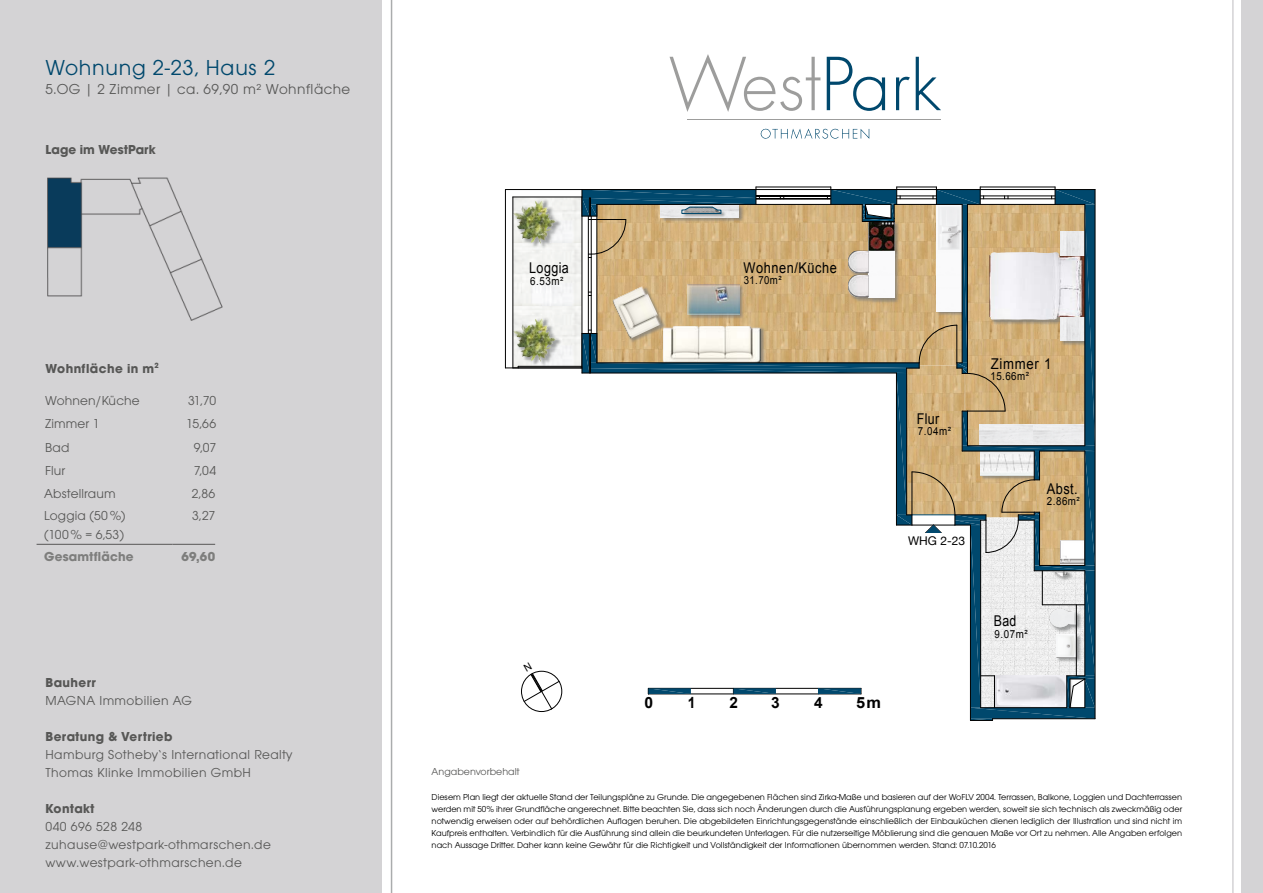
<style>
.page{position:relative;width:1263px;height:893px;background:#fff}
.page>*{position:absolute;margin:0;border:0;box-sizing:border-box;transform-origin:0 0}
.t1{font:22.5px "Avant Garde Gothic Itc T";letter-spacing:.03em;color:#00486d}
.t2{font:700 15.45px "Arial";color:#000}
.t3{font:700 15.45px "Arial";color:#000;scale:1.06 1}
.t4{font:700 15.45px "Arial";color:#000;scale:.9 1}
.t5{font:15px "Avant Garde Gothic Itc T";letter-spacing:.03em;color:#575756}
.t6{font:14.85px "Arial";letter-spacing:.045em;color:#000;scale:.86 1}
.t7{font:14.85px "Arial";letter-spacing:.045em;color:#000;scale:.89 1}
.t8{font:14.85px "Arial";letter-spacing:.045em;color:#000;scale:.84 1}
.t9{font:14.85px "Arial";letter-spacing:.045em;color:#000;scale:.83 1}
.t10{font:13.5px/18px "Avant Garde Gothic Itc T";letter-spacing:.03em;color:#575756}
.t11{font:700 13.5px "Avant Garde Gothic Itc T";letter-spacing:.03em;color:#575756}
.t12{font:13.5px/18.1px "Avant Garde Gothic Itc T";letter-spacing:.01em;color:#575756}
.t13{font:700 13.5px "Avant Garde Gothic Itc T";letter-spacing:.015em;color:#7e7e7d}
.t14{font:700 13.5px "Avant Garde Gothic Itc T";letter-spacing:.005em;color:#575756}
.t15{font:12px "Helvetica Neue";color:#000}
.t16{font:11.85px "Arial";color:#000}
.t17{font:11.1px "Arial";letter-spacing:.055em;color:#000;scale:.88 1}
.t18{font:11.1px "Arial";letter-spacing:.055em;color:#000;scale:.87 1}
.t19{font:11.1px "Arial";letter-spacing:.055em;color:#000;scale:.86 1}
.t20{font:10.5px "Avant Garde Gothic Itc T";color:#575756}
.t21{font:9px/12px "Avant Garde Gothic Itc T";color:#000;text-align:justify}
</style>
<div class="page">
<hr style="left:391px;top:0;width:1px;height:893px;background:#aaacad">
<div style="left:0;top:0;width:382px;height:893px;background:#d4d3d5"></div>
<svg style="left:760px;top:128px;width:109px;height:11px"></svg>
<svg style="left:669px;top:54px;width:151px;height:58px"></svg>
<svg style="left:827px;top:57px;width:58px;height:54px"></svg>
<svg style="left:896px;top:77px;width:14px;height:33px"></svg>
<svg style="left:916px;top:57px;width:25px;height:53px"></svg>
<hr style="left:687px;top:119px;width:254px;height:1px;background:#9d9d9c">
<hr style="left:1232px;top:0;width:1px;height:893px;background:#d4d3d5">
<div style="left:1242px;top:0;width:21px;height:893px;background:#d4d3d5"></div>
<img style="left:512px;top:198px;width:1px;height:46px">
<img style="left:512px;top:316px;width:1px;height:46px">
<hr style="left:505px;top:368px;width:77px;height:1px;background:#000">
<hr style="left:505px;top:189px;width:77px;height:1px;background:#000">
<hr style="left:505px;top:190px;width:1px;height:178px;background:#000">
<hr style="left:1095px;top:190px;width:1px;height:529px;background:#000">
<img style="left:47px;top:177px;width:176px;height:144px">
<hr style="left:37px;top:544px;width:136px;height:1px;background:#575756">
<hr style="left:173px;top:544px;width:42px;height:1px;background:#575756">
<svg style="left:513px;top:187px;width:582px;height:534px"></svg>
<h1 class="t1" style="left:45px;top:54px;width:231px">Wohnung 2-23, Haus 2</h1>
<h3 class="t5" style="left:45px;top:81px;width:306px">5.OG | 2 Zimmer | ca. 69,90 m² Wohnfläche</h3>
<h3 class="t14" style="left:45px;top:141px;width:112px">Lage im WestPark</h3>
<h3 class="t11" style="left:45px;top:360px;width:115px">Wohnfläche in m<sup>2</sup></h3>
<h3 class="t12" style="left:45px;top:391px;width:96px">Wohnen/Küche</h3>
<h3 class="t10" style="left:188px;top:391px;width:29px">31,70</h3>
<h3 class="t10" style="left:45px;top:414px;width:56px">Zimmer 1</h3>
<h3 class="t10" style="left:186px;top:414px;width:31px">15,66</h3>
<h3 class="t10" style="left:45px;top:438px;width:26px">Bad</h3>
<h3 class="t10" style="left:194px;top:438px;width:24px">9,07</h3>
<h3 class="t10" style="left:45px;top:461px;width:22px">Flur</h3>
<h3 class="t10" style="left:194px;top:461px;width:24px">7,04</h3>
<h3 class="t12" style="left:44px;top:484px;width:73px">Abstellraum</h3>
<h3 class="t10" style="left:192px;top:484px;width:25px">2,86</h3>
<h3 class="t12" style="left:44px;top:507px;width:83px">Loggia (50%) (100% = 6,53)</h3>
<h3 class="t10" style="left:192px;top:507px;width:25px">3,27</h3>
<h3 class="t13" style="left:44px;top:548px;width:91px">Gesamtfläche</h3>
<h3 class="t13" style="left:182px;top:548px;width:35px">69,60</h3>
<h3 class="t11" style="left:45px;top:674px;width:52px">Bauherr</h3>
<h3 class="t10" style="left:45px;top:691px;width:148px">MAGNA Immobilien AG</h3>
<h3 class="t11" style="left:45px;top:728px;width:129px">Beratung &amp; Vertrieb</h3>
<h3 class="t10" style="left:45px;top:745px;width:249px">Hamburg Sotheby‘s International Realty<br>Thomas Klinke Immobilien GmbH</h3>
<h3 class="t11" style="left:45px;top:800px;width:50px">Kontakt</h3>
<h3 class="t10" style="left:45px;top:817px;width:227px">040 696 528 248 zuhause@westpark-othmarschen.de www.westpark-othmarschen.de</h3>
<h3 class="t8" style="left:529px;top:258px;width:49px">Loggia</h3>
<h3 class="t6" style="left:743px;top:258px;width:110px">Wohnen/Küche</h3>
<h3 class="t7" style="left:755px;top:269px;width:70px">Zimmer 1</h3>
<p class="t17" style="left:530px;top:273px;width:39px">6.53m²</p>
<p class="t19" style="left:744px;top:273px;width:45px">31.70m²</p>
<h2 class="t2" style="left:644px;top:693px;width:10px">0</h2>
<h2 class="t4" style="left:688px;top:693px;width:10px">1</h2>
<h2 class="t2" style="left:729px;top:693px;width:10px">2</h2>
<h2 class="t2" style="left:771px;top:693px;width:10px">3</h2>
<h2 class="t2" style="left:814px;top:693px;width:10px">4</h2>
<h2 class="t3" style="left:856px;top:693px;width:25px">5m</h2>
<h3 class="t8" style="left:917px;top:409px;width:28px">Flur</h3>
<p class="t17" style="left:918px;top:424px;width:39px">7.04m²</p>
<h3 class="t16" style="left:912px;top:532px;width:58px">WHG 2-11</h3>
<h3 class="t15" style="left:908px;top:532px;width:58px">WHG 2-23</h3>
<h3 class="t7" style="left:991px;top:354px;width:70px">Zimmer 1</h3>
<p class="t18" style="left:990px;top:369px;width:46px">15.66m²</p>
<h3 class="t6" style="left:1047px;top:479px;width:38px">Abst.</h3>
<p class="t17" style="left:1047px;top:494px;width:39px">2.86m²</p>
<h3 class="t9" style="left:994px;top:611px;width:29px">Bad</h3>
<p class="t17" style="left:995px;top:626px;width:39px">9.07m²</p>
<p class="t20" style="left:432px;top:766px;width:89px">Angabenvorbehalt</p>
<p class="t21" style="left:432px;top:791px;width:752px">Diesem Plan liegt der aktuelle Stand der Teilungspläne zu Grunde. Die angegebenen Flächen sind Zirka-Maße und basieren auf der WoFLV 2004. Terrassen, Balkone, Loggien und Dachterrassen werden mit 50% ihrer Grundfläche angerechnet. Bitte beachten Sie, dass sich noch Änderungen durch die Ausführungsplanung ergeben werden, soweit sie sich technisch als zweckmäßig oder notwendig erweisen oder auf behördlichen Auflagen beruhen. Die abgebildeten Einrichtungsgegenstände einschließlich der Einbauküchen dienen lediglich der Illustration und sind nicht im Kaufpreis enthalten. Verbindlich für die Ausführung sind allein die beurkundeten Unterlagen. Für die nutzerseitige Möblierung sind die genauen Maße vor Ort zu nehmen. Alle Angaben erfolgen nach Aussage Dritter. Daher kann keine Gewähr für die Richtigkeit und Vollständigkeit der Informationen übernommen werden. Stand: 07.10.2016</p>
</div>
